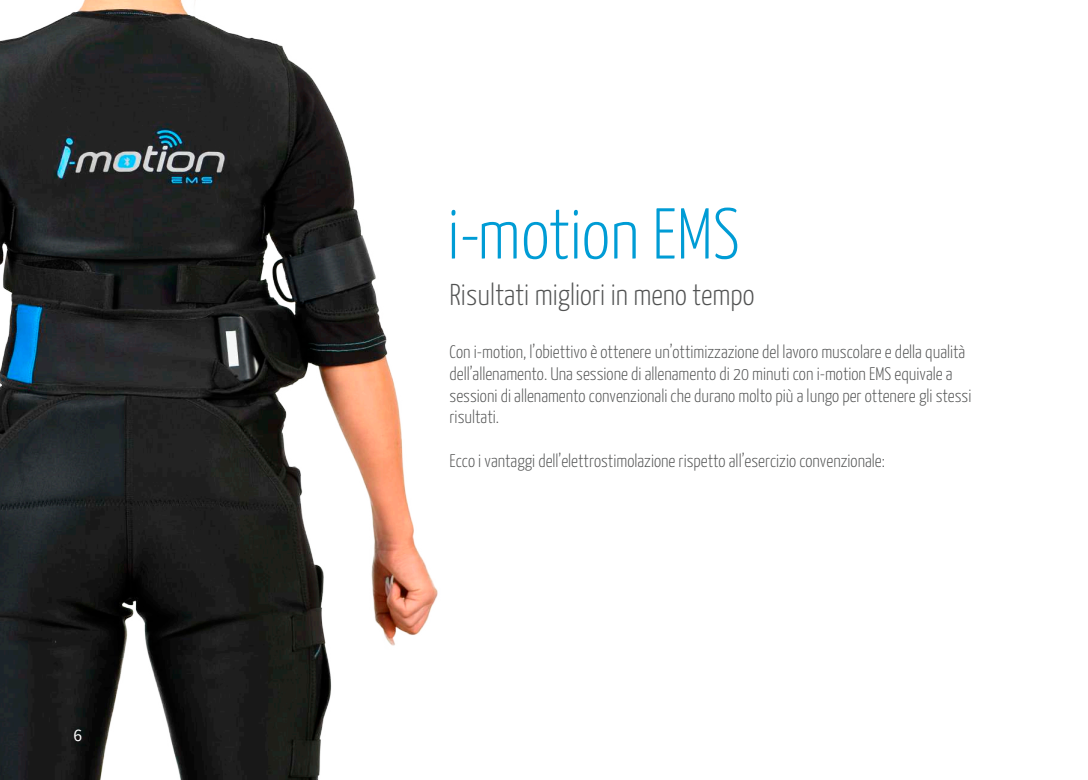
<style>
.page{position:relative;width:1088px;height:780px;background:#fff}
.page>*{position:absolute;margin:0;border:0;box-sizing:border-box;transform-origin:0 0}
.t1{font:300 71.75px "Yanone Kaffeesatz";color:#009cd5}
.t2{font:300 30px "Yanone Kaffeesatz";color:#515252}
.t3{font:300 18.12px/21.8px "Yanone Kaffeesatz";color:#515252}
.t4{font:17.5px "Source Sans Pro";color:#fff}
</style>
<div class="page">
<img style="left:0;top:0;width:438px;height:780px">
<p class="t4" style="left:74px;top:724px;width:10px">6</p>
<h1 class="t1" style="left:447px;top:182px;width:294px">i-motion EMS</h1>
<h2 class="t2" style="left:449px;top:273px;width:306px">Risultati migliori in meno tempo</h2>
<p class="t3" style="left:449px;top:340px;width:523px">Con i-motion, l’obiettivo è ottenere un’ottimizzazione del lavoro muscolare e della qualità dell’allenamento. Una sessione di allenamento di 20 minuti con i-motion EMS equivale a sessioni di allenamento convenzionali che durano molto più a lungo per ottenere gli stessi risultati.</p>
<p class="t3" style="left:449px;top:448px;width:437px">Ecco i vantaggi dell’elettrostimolazione rispetto all’esercizio convenzionale:</p>
</div>
